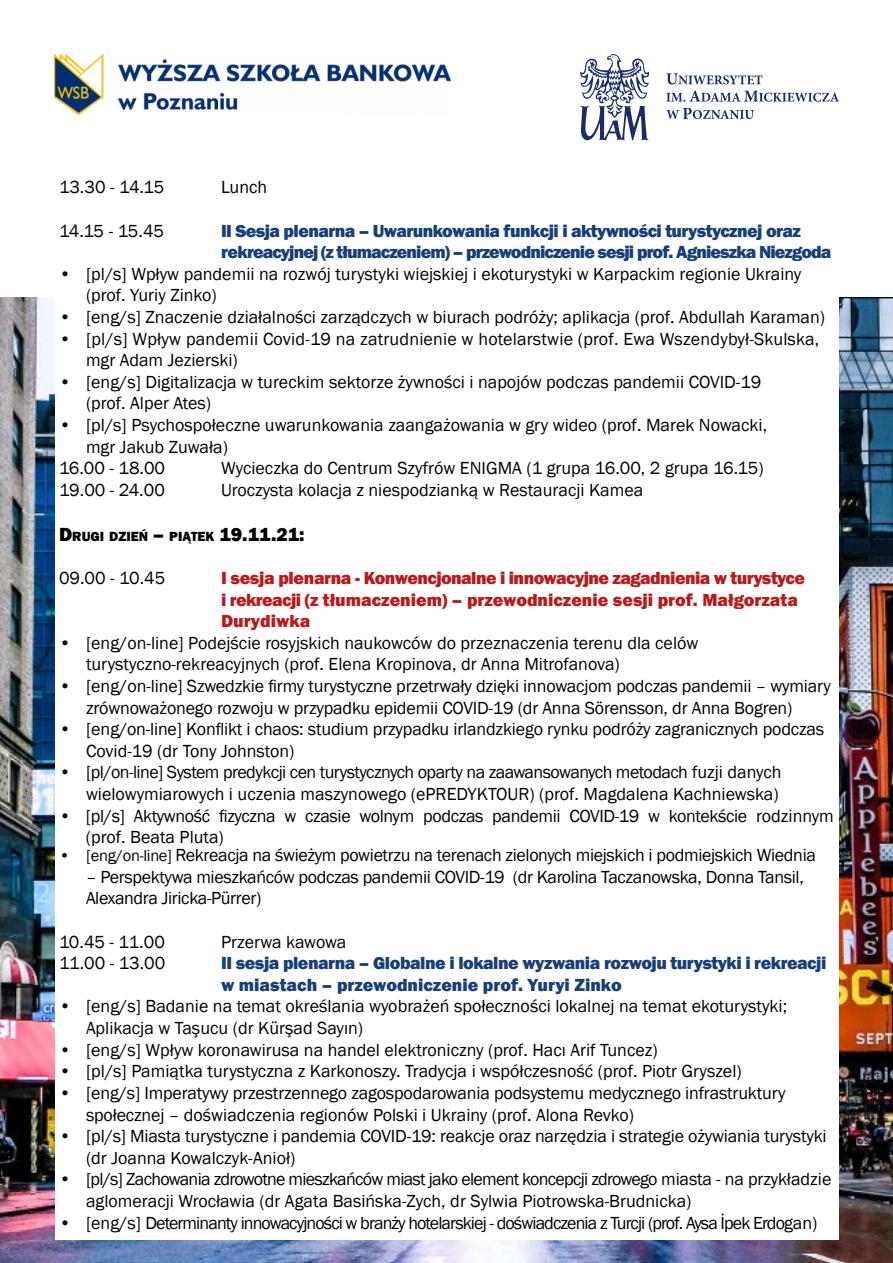
<style>
.page{position:relative;width:893px;height:1263px;background:#fff}
.page>*{position:absolute;margin:0;border:0;box-sizing:border-box;transform-origin:0 0}
.t1{font:800 19.5px "Franklin Gothic";color:#000}
.t2{font:18px/21.6px "Franklin Gothic";letter-spacing:-.005em;color:#000}
.t3{font:800 18px/21.6px "Franklin Gothic";letter-spacing:-.03em;color:#174078}
.t4{font:800 18px/21.6px "Franklin Gothic";letter-spacing:-.02em;color:#b91a1b}
.t5{font:18px "Franklin Gothic";letter-spacing:-.05em;color:#000}
.t6{font:800 13.65px "Franklin Gothic";color:#000}
.s1{font-size:19.5px}
.s2{font-size:16.5px}
</style>
<div class="page">
<img style="left:0;top:298px;width:893px;height:965px">
<div style="left:55px;top:176px;width:783px;height:1063px;background:#fff"></div>
<svg style="left:666px;top:73px;width:173px;height:46px"></svg>
<svg style="left:580px;top:54px;width:69px;height:87px"></svg>
<img style="left:54px;top:54px;width:396px;height:60px">
<p class="t2" style="left:59px;top:177px;width:107px">13.30 - 14.15</p>
<p class="t2" style="left:221px;top:177px;width:48px">Lunch</p>
<p class="t2" style="left:59px;top:220px;width:107px">14.15 - 15.45</p>
<p class="t3" style="left:221px;top:220px;width:612px">II Sesja plenarna – Uwarunkowania funkcji i aktywności turystycznej oraz rekreacyjnej (z tłumaczeniem) – przewodniczenie sesji prof. Agnieszka Niezgoda</p>
<p class="t2" style="left:86px;top:263px;width:717px;text-indent:-27px">• [pl/s] Wpływ pandemii na rozwój turystyki wiejskiej i ekoturystyki w Karpackim regionie Ukrainy (prof. Yuriy Zinko)</p>
<p class="t2" style="left:59px;top:307px;width:768px">• [eng/s] Znaczenie działalności zarządczych w biurach podróży; aplikacja (prof. Abdullah Karaman)</p>
<p class="t2" style="left:86px;top:328px;width:735px;text-indent:-27px">• [pl/s] Wpływ pandemii Covid-19 na zatrudnienie w hotelarstwie (prof. Ewa Wszendybył-Skulska, mgr Adam Jezierski)</p>
<p class="t2" style="left:86px;top:371px;width:677px;text-indent:-27px">• [eng/s] Digitalizacja w tureckim sektorze żywności i napojów podczas pandemii COVID-19 (prof. Alper Ates)</p>
<p class="t2" style="left:59px;top:415px;width:710px">• [pl/s] Psychospołeczne uwarunkowania zaangażowania w gry wideo (prof. Marek Nowacki,</p>
<p class="t2" style="left:86px;top:436px;width:143px">mgr Jakub Zuwała)</p>
<p class="t2" style="left:59px;top:458px;width:108px">16.00 - 18.00</p>
<p class="t2" style="left:221px;top:458px;width:544px">Wycieczka do Centrum Szyfrów ENIGMA (1 grupa 16.00, 2 grupa 16.15)</p>
<p class="t2" style="left:59px;top:479px;width:107px">19.00 - 24.00</p>
<p class="t2" style="left:221px;top:479px;width:424px">Uroczysta kolacja z niespodzianką w Restauracji Kamea</p>
<p class="t6" style="left:59px;top:527px;width:59px"><span class="s1">D</span>RUGI DZIE</p>
<p class="t6" style="left:139px;top:527px;width:39px">Ń <span class="s1">–</span> PIĄTEK</p>
<p class="t1" style="left:219px;top:522px;width:87px">19.11.21:</p>
<p class="t2" style="left:59px;top:568px;width:108px">09.00 - 10.45</p>
<p class="t4" style="left:221px;top:567px;width:585px">I sesja plenarna - Konwencjonalne i innowacyjne zagadnienia w turystyce i rekreacji (z tłumaczeniem) – przewodniczenie sesji prof. Małgorzata<br>Durydiwka</p>
<p class="t2" style="left:86px;top:632px;width:614px;text-indent:-27px">• [eng/on-line] Podejście rosyjskich naukowców do przeznaczenia terenu dla celów turystyczno-rekreacyjnych (prof. Elena Kropinova, dr Anna Mitrofanova)</p>
<p class="t2" style="left:86px;top:676px;width:746px;text-indent:-27px">• [eng/on-line] Szwedzkie firmy turystyczne przetrwały dzięki innowacjom podczas pandemii – wymiary zrównoważonego rozwoju w przypadku epidemii COVID-19 (dr Anna Sörensson, dr Anna Bogren)</p>
<p class="t2" style="left:86px;top:719px;width:740px;text-indent:-27px">• [eng/on-line] Konflikt i chaos: studium przypadku irlandzkiego rynku podróży zagranicznych podczas<br>Covid-19 (dr Tony Johnston)</p>
<p class="t2" style="left:59px;top:762px;width:724px;text-align:right">• [pl/on-line] System predykcji cen turystycznych oparty na zaawansowanych metodach fuzji danych wielowymiarowych i uczenia maszynowego (ePREDYKTOUR) (prof. Magdalena Kachniewska)</p>
<p class="t2" style="left:86px;top:805px;width:749px;text-indent:-27px">• [pl/s] Aktywność fizyczna w czasie wolnym podczas pandemii COVID-19 w kontekście rodzinnym (prof. Beata Pluta)</p>
<p class="t2" style="left:59px;top:845px;width:758px"><span class="s2">• [eng/on-line]</span> Rekreacja na świeżym powietrzu na terenach zielonych miejskich i podmiejskich Wiednia</p>
<p class="t2" style="left:86px;top:866px;width:719px">– Perspektywa mieszkańców podczas pandemii COVID-19 (dr Karolina Taczanowska, Donna Tansil,<br>Alexandra Jiricka-Pürrer)</p>
<p class="t2" style="left:59px;top:931px;width:107px">10.45 - 11.00</p>
<p class="t2" style="left:221px;top:931px;width:127px">Przerwa kawowa</p>
<p class="t2" style="left:59px;top:953px;width:108px">11.00 - 13.00</p>
<p class="t3" style="left:221px;top:952px;width:607px">II sesja plenarna – Globalne i lokalne wyzwania rozwoju turystyki i rekreacji w miastach – przewodniczenie prof. Yuryi Zinko</p>
<p class="t2" style="left:86px;top:996px;width:703px;text-indent:-27px">• [eng/s] Badanie na temat określania wyobrażeń społeczności lokalnej na temat ekoturystyki;<br>Aplikacja w Taşucu (dr Kürşad Sayın)</p>
<p class="t2" style="left:59px;top:1039px;width:600px">• [eng/s] Wpływ koronawirusa na handel elektroniczny (prof. Hacı Arif Tuncez)</p>
<p class="t2" style="left:59px;top:1061px;width:684px">• [pl/s] Pamiątka turystyczna z Karkonoszy. Tradycja i współczesność (prof. Piotr Gryszel)</p>
<p class="t2" style="left:86px;top:1082px;width:701px;text-indent:-27px">• [eng/s] Imperatywy przestrzennego zagospodarowania podsystemu medycznego infrastruktury społecznej – doświadczenia regionów Polski i Ukrainy (prof. Alona Revko)</p>
<p class="t2" style="left:86px;top:1126px;width:742px;text-indent:-27px">• [pl/s] Miasta turystyczne i pandemia COVID-19: reakcje oraz narzędzia i strategie ożywiania turystyki (dr Joanna Kowalczyk-Anioł)</p>
<p class="t2" style="left:86px;top:1169px;width:747px;text-indent:-27px">• [pl/s] Zachowania zdrowotne mieszkańców miast jako element koncepcji zdrowego miasta - na przykładzie aglomeracji Wrocławia (dr Agata Basińska-Zych, dr Sylwia Piotrowska-Brudnicka)</p>
<p class="t5" style="left:59px;top:1211px;width:760px">• [eng/s] Determinanty innowacyjności w branży hotelarskiej - doświadczenia z Turcji (prof. Aysa İpek Erdogan)</p>
</div>
